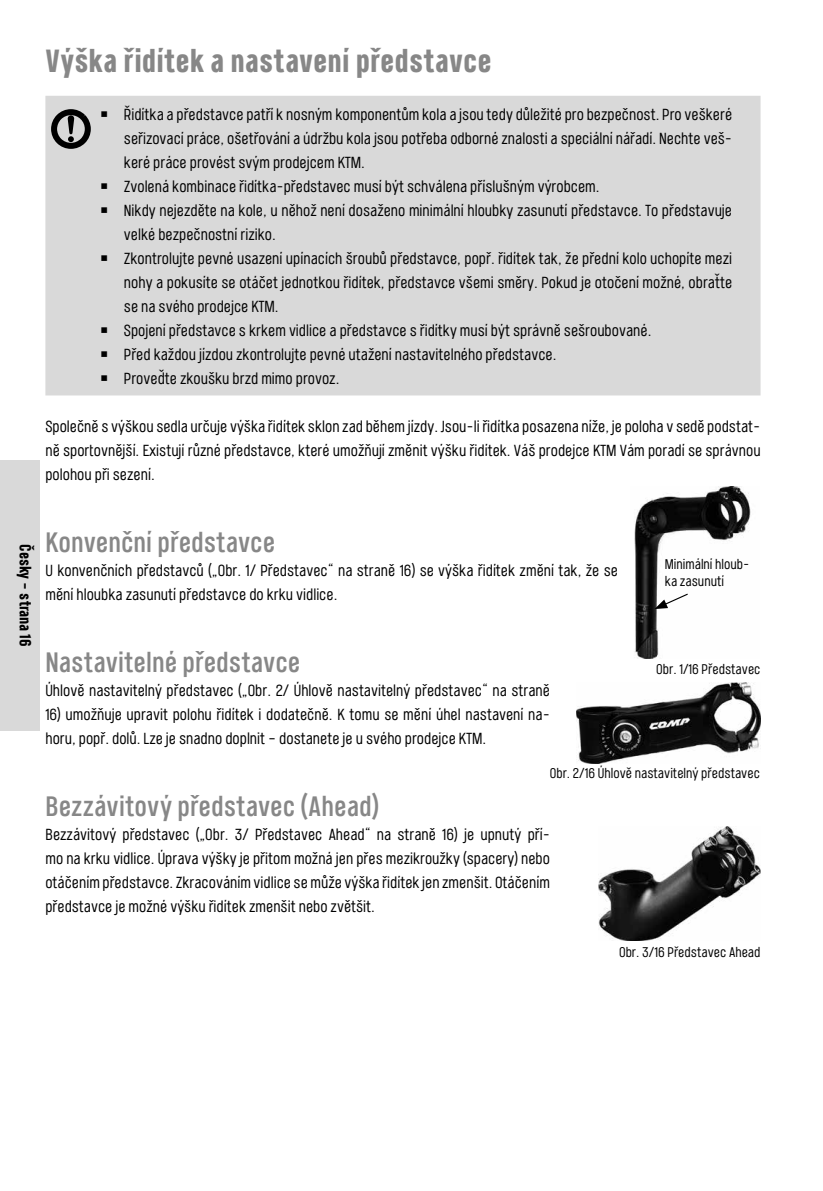
<style>
.page{position:relative;width:823px;height:1191px;background:#fff}
.page>*{position:absolute;margin:0;border:0;box-sizing:border-box;transform-origin:0 0}
.t1{font:700 32px "Port Condensed";color:#878787}
.t2{font:500 28px "Port Condensed";color:#878787}
.t3{font:16px/24px "Port Condensed";color:#000;text-align:justify}
.t4{font:700 16px "Port Condensed";letter-spacing:-.005em;color:#000}
.t5{font:14px/16.8px "Port Condensed";color:#000}
</style>
<div class="page">
<div style="left:0;top:460px;width:40px;height:271px;background:#d9d9d9"></div>
<div style="left:45px;top:96px;width:715px;height:299px;background:#d9d9d9"></div>
<svg style="left:47px;top:106px;width:47px;height:47px;background:#8f8f8f"></svg>
<img style="left:634px;top:486px;width:117px;height:172px">
<svg style="left:654px;top:592px;width:34px;height:17px"></svg>
<img style="left:576px;top:682px;width:184px;height:81px">
<img style="left:598px;top:826px;width:161px;height:114px">
<h1 class="t1" style="left:45px;top:40px;width:447px">Výška řidítek a nastavení představce</h1>
<p class="t3" style="left:101px;top:102px;width:632px">￭ Řidítka a představce patří k nosným komponentům kola a jsou tedy důležité pro bezpečnost. Pro veškeré</p>
<p class="t3" style="left:124px;top:126px;width:609px">seřizovací práce, ošetřování a údržbu kola jsou potřeba odborné znalosti a speciální nářadí. Nechte veš-</p>
<p class="t3" style="left:124px;top:150px;width:242px">keré práce provést svým prodejcem KTM.</p>
<p class="t3" style="left:101px;top:174px;width:499px">￭ Zvolená kombinace řidítka-představec musí být schválena příslušným výrobcem.</p>
<p class="t3" style="left:101px;top:198px;width:632px">￭ Nikdy nejezděte na kole, u něhož není dosaženo minimální hloubky zasunutí představce. To představuje</p>
<p class="t3" style="left:124px;top:222px;width:153px">velké bezpečnostní riziko.</p>
<p class="t3" style="left:101px;top:246px;width:632px">￭ Zkontrolujte pevné usazení upínacích šroubů představce, popř. řidítek tak, že přední kolo uchopíte mezi</p>
<p class="t3" style="left:124px;top:270px;width:609px">nohy a pokusíte se otáčet jednotkou řidítek, představce všemi směry. Pokud je otočení možné, obraťte</p>
<p class="t3" style="left:124px;top:294px;width:156px">se na svého prodejce KTM.</p>
<p class="t3" style="left:101px;top:318px;width:551px">￭ Spojení představce s krkem vidlice a představce s řidítky musí být správně sešroubované.</p>
<p class="t3" style="left:101px;top:342px;width:456px">￭ Před každou jízdou zkontrolujte pevné utažení nastavitelného představce.</p>
<p class="t3" style="left:101px;top:366px;width:239px">￭ Proveďte zkoušku brzd mimo provoz.</p>
<p class="t3" style="left:45px;top:414px;width:716px">Společně s výškou sedla určuje výška řidítek sklon zad během jízdy. Jsou-li řidítka posazena níže, je poloha v sedě podstat&shy;ně sportovnější. Existují různé představce, které umožňují změnit výšku řidítek. Váš prodejce KTM Vám poradí se správnou polohou při sezení.</p>
<p class="t4" style="left:36px;top:544px;width:104px;rotate:90deg">Česky – strana 16</p>
<h2 class="t2" style="left:45px;top:524px;width:231px">Konvenční představce</h2>
<p class="t3" style="left:45px;top:558px;width:574px">U konvenčních představců („Obr. 1/ Představec“ na straně 16) se výška řidítek změní tak, že se mění hloubka zasunutí představce do krku vidlice.</p>
<h2 class="t2" style="left:45px;top:644px;width:256px">Nastavitelné představce</h2>
<p class="t3" style="left:45px;top:678px;width:505px">Úhlově nastavitelný představec („Obr. 2/ Úhlově nastavitelný představec“ na straně</p>
<p class="t3" style="left:45px;top:702px;width:505px">16) umožňuje upravit polohu řidítek i dodatečně. K tomu se mění úhel nastavení na&shy;horu, popř. dolů. Lze je snadno doplnit – dostanete je u svého prodejce KTM.</p>
<p class="t5" style="left:664px;top:555px;width:86px">Minimální hloub&shy;ka zasunutí</p>
<p class="t5" style="left:655px;top:660px;width:106px">Obr. 1/16 Představec</p>
<h2 class="t2" style="left:45px;top:788px;width:335px">Bezzávitový představec (Ahead)</h2>
<p class="t5" style="left:549px;top:764px;width:211px">Obr. 2/16 Úhlově nastavitelný představec</p>
<p class="t3" style="left:45px;top:822px;width:506px">Bezzávitový představec („Obr. 3/ Představec Ahead“ na straně 16) je upnutý pří&shy;mo na krku vidlice. Úprava výšky je přitom možná jen přes mezikroužky (spacery) nebo otáčením představce. Zkracováním vidlice se může výška řidítek jen zmenšit. Otáčením představce je možné výšku řidítek zmenšit nebo zvětšit.</p>
<p class="t5" style="left:618px;top:943px;width:143px">Obr. 3/16 Představec Ahead</p>
</div>
